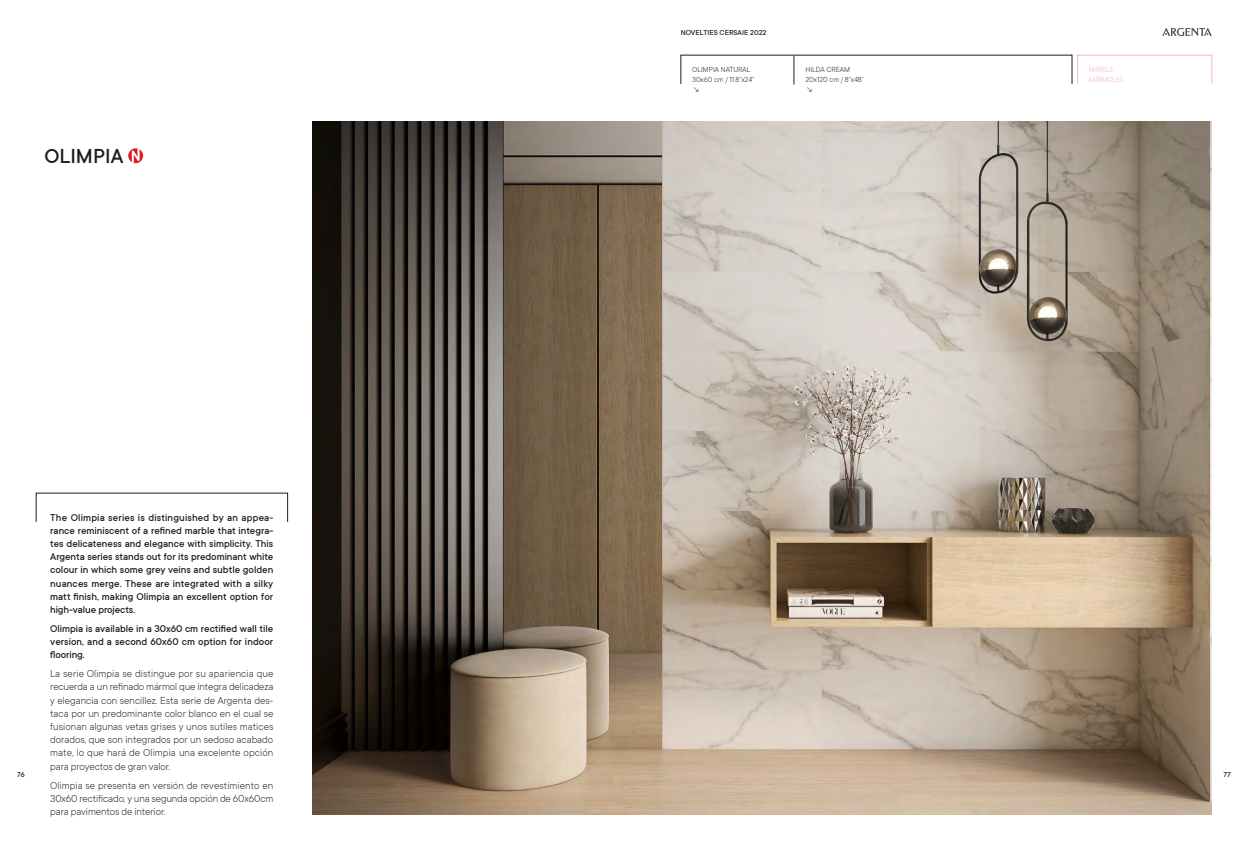
<style>
.page{position:relative;width:1248px;height:851px;background:#fff}
.page>*{position:absolute;margin:0;border:0;box-sizing:border-box;transform-origin:0 0}
.t1{font:500 22.5px "TT Commons";color:#1d1d1b}
.t2{font:300 11px/13.2px "TT Commons";letter-spacing:-.01em;color:#1d1d1b;text-align:justify}
.t3{font:500 11px/13.2px "TT Commons";color:#1d1d1b;text-align:justify}
.t4{font:300 8px/10px "TT Commons";color:#1d1d1b}
.t5{font:500 8px "TT Commons";color:#1d1d1b}
.t6{font:300 8px/10px "TT Commons";letter-spacing:-.05em;color:#f5b5d2}
</style>
<div class="page">
<svg style="left:1162px;top:28px;width:49px;height:8px"></svg>
<svg style="left:128px;top:148px;width:15px;height:15px"></svg>
<img style="left:312px;top:122px;width:899px;height:692px">
<div style="left:1077px;top:55px;width:134px;height:28px;border:1px solid #f5b5d2"></div>
<svg style="left:793px;top:56px;width:1px;height:28px"></svg>
<h1 class="t1" style="left:45px;top:144px;width:80px">OLIMPIA</h1>
<p class="t5" style="left:17px;top:769px;width:9px">76</p>
<p class="t3" style="left:50px;top:510px;width:225px">The Olimpia series is distinguished by an appea&shy;rance reminiscent of a refined marble that integra&shy;tes delicateness and elegance with simplicity. This Argenta series stands out for its predominant white colour in which some grey veins and subtle golden nuances merge. These are integrated with a silky matt finish, making Olimpia an excellent option for high-value projects.</p>
<p class="t3" style="left:50px;top:622px;width:225px">Olimpia is available in a 30x60 cm rectified wall tile version, and a second 60x60 cm option for indoor flooring.</p>
<p class="t2" style="left:50px;top:667px;width:225px">La serie Olimpia se distingue por su apariencia que recuerda a un refinado mármol que integra delicadeza y elegancia con sencillez. Esta serie de Argenta des&shy;taca por un predominante color blanco en el cual se fusionan algunas vetas grises y unos sutiles matices dorados, que son integrados por un sedoso acabado mate, lo que hará de Olimpia una excelente opción para proyectos de gran valor.</p>
<p class="t2" style="left:50px;top:778px;width:224px">Olimpia se presenta en versión de revestimiento en 30x60 rectificado, y una segunda opción de 60x60cm para pavimentos de interior.</p>
<p class="t5" style="left:680px;top:28px;width:87px">NOVELTIES CERSAIE 2022</p>
<p class="t4" style="left:692px;top:65px;width:64px">OLIMPIA NATURAL<br>30x60 cm / 11.8”x24” ↘</p>
<p class="t4" style="left:805px;top:64px;width:60px">HILDA CREAM<br>20x120 cm / 8”x48” ↘</p>
<p class="t6" style="left:1088px;top:64px;width:36px">MARBLE<br>MÁRMOLES</p>
<p class="t5" style="left:1223px;top:769px;width:9px">77</p>
</div>
